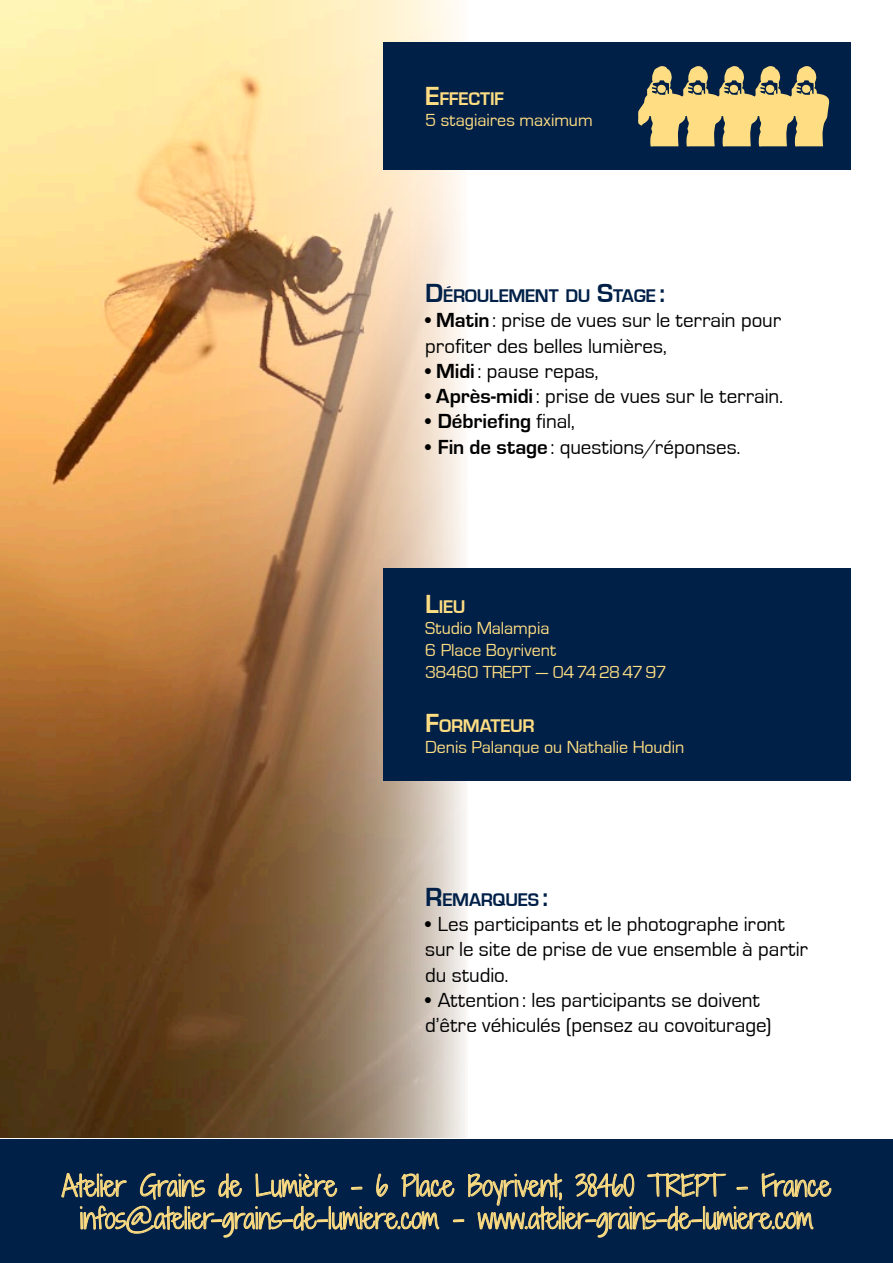
<style>
.page{position:relative;width:893px;height:1263px;background:#fff}
.page>*{position:absolute;margin:0;border:0;box-sizing:border-box;transform-origin:0 0}
.t1{font:300 27px/32.4px "Shadows Into";color:#ffde83;text-align:center}
.Puce{font:21px/25.2px "Eurostile";color:#000}
.Puce-2{font:700 21px "Eurostile";letter-spacing:-.005em;color:#000}
.t2{font:700 18.9px "Eurostile";letter-spacing:-.015em;color:#002048}
.t3{font:700 18.9px "Eurostile";letter-spacing:-.015em;color:#ffde83}
.t4{font:18px "Eurostile";letter-spacing:-.005em;color:#ffde83}
.s1{font-size:27px}
.s2{font-weight:700}
.s3{font-weight:400}
</style>
<div class="page">
<div style="left:0;top:1140px;width:893px;height:123px;background:#002048"></div>
<svg style="left:61px;top:1137px;width:771px;height:101px"></svg>
<img style="left:0;top:0;width:468px;height:1137px">
<div style="left:383px;top:43px;width:467px;height:127px;background:#002048"></div>
<div style="left:383px;top:568px;width:467px;height:212px;background:#002048"></div>
<svg style="left:638px;top:66px;width:192px;height:81px"></svg>
<p class="t3" style="left:425px;top:88px;width:80px"><span class="s1">E</span>FFECTIF</p>
<p class="t4" style="left:425px;top:110px;width:169px">5 stagiaires maximum</p>
<p class="t2" style="left:425px;top:286px;width:241px"><span class="s1">D</span>ÉROULEMENT DU <span class="s1">S</span>TAGE <span class="s1">:</span></p>
<p class="Puce" style="left:425px;top:308px;width:357px">• <span class="s2">Matin</span>: prise de vues sur le terrain pour profiter des belles lumières,</p>
<p class="Puce" style="left:425px;top:359px;width:175px">• <span class="s2">Midi</span> : pause repas,</p>
<p class="Puce" style="left:425px;top:384px;width:359px">• <span class="s2">Après-midi</span> : prise de vues sur le terrain.</p>
<p class="Puce-2" style="left:425px;top:410px;width:151px">• Débriefing <span class="s3">final,</span></p>
<p class="Puce" style="left:425px;top:434px;width:317px"><span class="s2">• Fin de stage</span>: questions/réponses.</p>
<p class="t3" style="left:425px;top:596px;width:42px"><span class="s1">L</span>IEU</p>
<p class="t4" style="left:425px;top:619px;width:126px">Studio Malampia</p>
<p class="t4" style="left:425px;top:640px;width:132px">6 Place Boyrivent</p>
<p class="t4" style="left:425px;top:662px;width:243px">38460 TREPT — 0474284797</p>
<p class="t3" style="left:425px;top:715px;width:111px"><span class="s1">F</span>ORMATEUR</p>
<p class="t4" style="left:425px;top:738px;width:261px">Denis Palanque ou Nathalie Houdin</p>
<p class="t2" style="left:425px;top:889px;width:125px"><span class="s1">R</span>EMARQUES <span class="s1">:</span></p>
<p class="Puce" style="left:425px;top:912px;width:384px">• Les participants et le photographe iront sur le site de prise de vue ensemble à partir du studio.</p>
<p class="Puce" style="left:425px;top:988px;width:347px">• Attention: les participants se doivent d’être véhiculés (pensez au covoiturage)</p>
<p class="t1" style="left:62px;top:1169px;width:771px">Atelier Grains de Lumière - 6 Place Boyrivent, 38460 TREPT - France infos@atelier-grains-de-lumiere.com - www.atelier-grains-de-lumiere.com</p>
</div>
